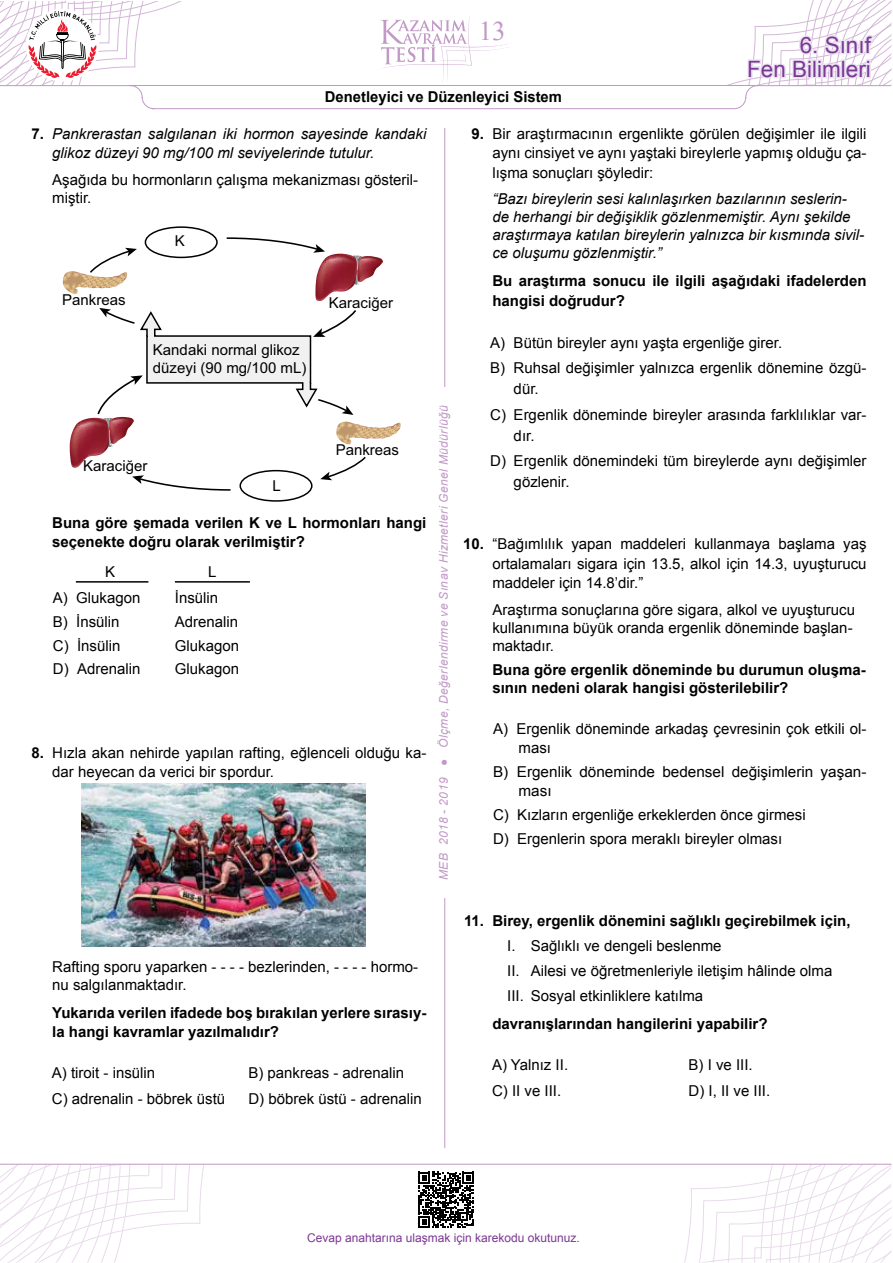
<style>
.page{position:relative;width:893px;height:1263px;background:#fff}
.page>*{position:absolute;margin:0;border:0;box-sizing:border-box;transform-origin:0 0}
.t1{font:27px "Times New Roman";color:#c198c6}
.t2{font:22.5px/24px "Arial";color:#7c3795;text-align:right}
.t3{font:15px/19.5px "Arial";color:#000}
.t4{font:700 15px/19.5px "Arial";color:#000}
.t5{font:italic 15px/18px "Arial";color:#000}
.t6{font:italic 12px "Arial";letter-spacing:.03em;color:#c198c6}
.t7{font:12px "Arial";color:#7c3795}
.s1{font-weight:700;font-style:normal}
.s2{font-weight:700}
</style>
<div class="page">
<svg style="left:0;top:1165px;width:204px;height:98px"></svg>
<svg style="left:684px;top:1165px;width:207px;height:97px"></svg>
<hr style="left:0;top:1164px;width:891px;height:1px;background:#c198c6">
<hr style="left:444px;top:128px;width:1px;height:1020px;background:#c198c6">
<div style="left:434px;top:387px;width:19px;height:511px;background:#fff"></div>
<svg style="left:0;top:0;width:891px;height:109px"></svg>
<div style="left:866px;top:64px;width:5px;height:14px;border:3px solid #eae3f1"></div>
<svg style="left:418px;top:1172px;width:56px;height:56px"></svg>
<hr style="left:76px;top:581px;width:72px;height:2px;background:#000">
<hr style="left:175px;top:581px;width:75px;height:2px;background:#000">
<svg style="left:226px;top:237px;width:157px;height:64px"></svg>
<svg style="left:63px;top:248px;width:74px;height:46px"></svg>
<div style="left:145px;top:226px;width:73px;height:32px;border:2px solid #000;border-radius:50%"></div>
<div style="left:239px;top:470px;width:74px;height:32px;border:2px solid #000;border-radius:50%"></div>
<svg style="left:70px;top:308px;width:331px;height:183px"></svg>
<img style="left:81px;top:783px;width:284px;height:163px">
<h1 class="t1" style="left:479px;top:13px;width:28px">13</h1>
<h2 class="t2" style="left:747px;top:33px;width:125px">6. Sınıf<br>Fen Bilimleri</h2>
<p class="t4" style="left:325px;top:88px;width:239px">Denetleyici ve Düzenleyici Sistem</p>
<p class="t5" style="left:52px;top:124px;width:376px;line-height:19.5px;text-indent:-21px"><span class="s1">7.</span> Pankrerastan salgılanan iki hormon sayesinde kandaki glikoz düzeyi 90 mg/100 ml seviyelerinde tutulur.</p>
<p class="t3" style="left:52px;top:171px;width:367px;line-height:18px">Aşağıda bu hormonların çalışma mekanizması gösteril&shy;miştir.</p>
<p class="t3" style="left:492px;top:124px;width:376px;text-align:justify;text-indent:-21px"><span class="s2">9.</span> Bir araştırmacının ergenlikte görülen değişimler ile ilgili aynı cinsiyet ve aynı yaştaki bireylerle yapmış olduğu ça&shy;lışma sonuçları şöyledir:</p>
<p class="t5" style="left:492px;top:190px;width:373px">“Bazı bireylerin sesi kalınlaşırken bazılarının seslerin&shy;de herhangi bir değişiklik gözlenmemiştir. Aynı şekilde araştırmaya katılan bireylerin yalnızca bir kısmında sivil&shy;ce oluşumu gözlenmiştir.”</p>
<p class="t4" style="left:492px;top:272px;width:376px">Bu araştırma sonucu ile ilgili aşağıdaki ifadelerden hangisi doğrudur?</p>
<p class="t3" style="left:490px;top:330px;width:378px;line-height:25.2px">A) Bütün bireyler aynı yaşta ergenliğe girer.<br>B) Ruhsal değişimler yalnızca ergenlik dönemine özgü-</p>
<p class="t3" style="left:490px;top:377px;width:378px;line-height:25.2px;text-indent:23px">dür.<br>C) Ergenlik döneminde bireyler arasında farklılıklar var-</p>
<p class="t3" style="left:490px;top:423px;width:378px;line-height:25.2px;text-indent:23px">dır.<br>D) Ergenlik dönemindeki tüm bireylerde aynı değişimler</p>
<p class="t3" style="left:514px;top:472px;width:57px">gözlenir.</p>
<p class="t3" style="left:175px;top:231px;width:12px">K</p>
<p class="t3" style="left:62px;top:290px;width:65px">Pankreas</p>
<p class="t3" style="left:329px;top:293px;width:66px">Karaciğer</p>
<p class="t3" style="left:153px;top:341px;width:155px;line-height:18px">Kandaki normal glikoz düzeyi (90 mg/100 mL)</p>
<p class="t6" style="left:436px;top:880px;width:476px;rotate:-90deg">MEB 2018 - 2019 ● Ölçme, Değerlendirme ve Sınav Hizmetleri Genel Müdürlüğü</p>
<p class="t3" style="left:336px;top:440px;width:65px">Pankreas</p>
<p class="t3" style="left:83px;top:456px;width:66px">Karaciğer</p>
<p class="t3" style="left:272px;top:476px;width:10px">L</p>
<p class="t4" style="left:52px;top:513px;width:376px">Buna göre şemada verilen K ve L hormonları hangi seçenekte doğru olarak verilmiştir?</p>
<p class="t3" style="left:105px;top:562px;width:12px">K</p>
<p class="t3" style="left:208px;top:562px;width:10px">L</p>
<p class="t3" style="left:53px;top:588px;width:89px">A) Glukagon</p>
<p class="t3" style="left:175px;top:588px;width:45px">İnsülin</p>
<p class="t3" style="left:53px;top:612px;width:68px">B) İnsülin</p>
<p class="t3" style="left:175px;top:612px;width:65px">Adrenalin</p>
<p class="t3" style="left:53px;top:636px;width:69px">C) İnsülin</p>
<p class="t3" style="left:175px;top:636px;width:66px">Glukagon</p>
<p class="t3" style="left:53px;top:660px;width:89px">D) Adrenalin</p>
<p class="t3" style="left:175px;top:660px;width:66px">Glukagon</p>
<p class="t3" style="left:492px;top:534px;width:376px;text-align:justify;text-indent:-29px"><span class="s2">10.</span> “Bağımlılık yapan maddeleri kullanmaya başlama yaş ortalamaları sigara için 13.5, alkol için 14.3, uyuşturucu maddeler için 14.8’dir.”</p>
<p class="t3" style="left:492px;top:600px;width:364px;line-height:18px">Araştırma sonuçlarına göre sigara, alkol ve uyuşturucu kullanımına büyük oranda ergenlik döneminde başlan&shy;maktadır.</p>
<p class="t4" style="left:492px;top:661px;width:375px;line-height:18px">Buna göre ergenlik döneminde bu durumun oluşma&shy;sının nedeni olarak hangisi gösterilebilir?</p>
<p class="t3" style="left:519px;top:719px;width:350px;text-indent:-26px">A) Ergenlik döneminde arkadaş çevresinin çok etkili ol&shy;ması</p>
<p class="t3" style="left:519px;top:762px;width:350px;text-indent:-26px">B) Ergenlik döneminde bedensel değişimlerin yaşan&shy;ması</p>
<p class="t3" style="left:493px;top:803px;width:314px;line-height:23.7px">C) Kızların ergenliğe erkeklerden önce girmesi<br>D) Ergenlerin spora meraklı bireyler olması</p>
<p class="t3" style="left:52px;top:743px;width:376px;text-indent:-21px"><span class="s2">8.</span> Hızla akan nehirde yapılan rafting, eğlenceli olduğu ka&shy;dar heyecan da verici bir spordur.</p>
<p class="t3" style="left:52px;top:957px;width:367px;line-height:18px">Rafting sporu yaparken - - - - bezlerinden, - - - - hormo&shy;nu salgılanmaktadır.</p>
<p class="t4" style="left:52px;top:1003px;width:376px">Yukarıda verilen ifadede boş bırakılan yerlere sırasıy&shy;la hangi kavramlar yazılmalıdır?</p>
<p class="t3" style="left:52px;top:1063px;width:105px">A) tiroit - insülin</p>
<p class="t3" style="left:248px;top:1063px;width:157px">B) pankreas - adrenalin</p>
<p class="t3" style="left:52px;top:1089px;width:175px">C) adrenalin - böbrek üstü</p>
<p class="t3" style="left:248px;top:1089px;width:175px">D) böbrek üstü - adrenalin</p>
<p class="t4" style="left:464px;top:911px;width:388px">11. Birey, ergenlik dönemini sağlıklı geçirebilmek için,</p>
<p class="t3" style="left:507px;top:933px;width:327px;line-height:25.2px">I. Sağlıklı ve dengeli beslenme<br>II. Ailesi ve öğretmenleriyle iletişim hâlinde olma<br>III. Sosyal etkinliklere katılma</p>
<p class="t4" style="left:492px;top:1015px;width:277px">davranışlarından hangilerini yapabilir?</p>
<p class="t3" style="left:492px;top:1055px;width:78px">A) Yalnız II.</p>
<p class="t3" style="left:688px;top:1055px;width:66px">B) I ve III.</p>
<p class="t3" style="left:492px;top:1081px;width:71px">C) II ve III.</p>
<p class="t3" style="left:688px;top:1081px;width:83px">D) I, II ve III.</p>
<p class="t7" style="left:307px;top:1230px;width:274px">Cevap anahtarına ulaşmak için karekodu okutunuz.</p>
</div>
